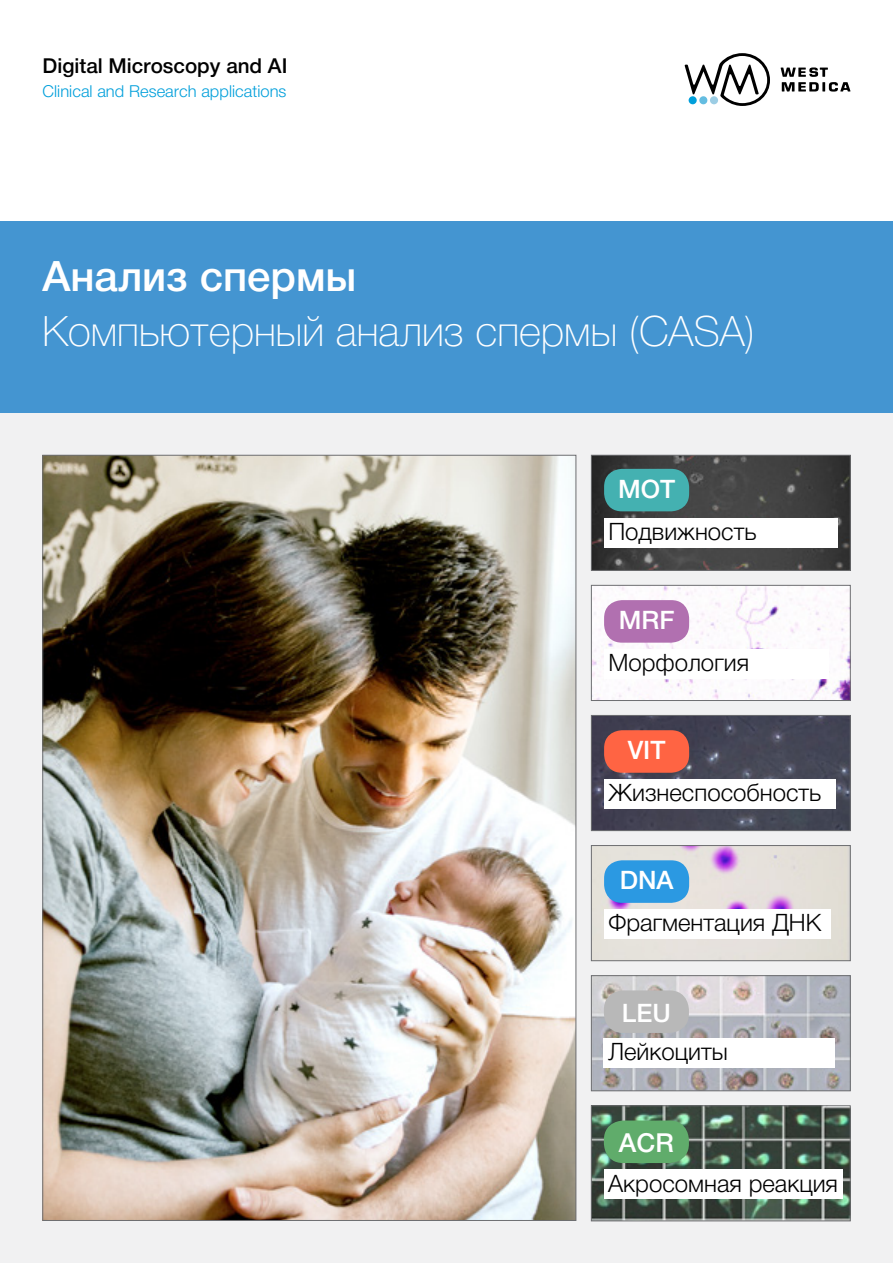
<style>
.page{position:relative;width:893px;height:1263px;background:#fff}
.page>*{position:absolute;margin:0;border:0;box-sizing:border-box;transform-origin:0 0}
.t1{font:100 42px "Helvetica Neue LTCYR";color:#fff}
.t2{font:500 42px "Helvetica Neue LTCYR";color:#fff}
.t3{font:500 26.25px "Helvetica Neue LTCYR";color:#fff}
.t4{font:500 25.5px "Helvetica Neue LTCYR";color:#fff}
.t5{font:300 24px "Helvetica Neue LTCYR";color:#000}
.t6{font:500 20.7px "Helvetica Neue LTCYR";color:#000}
.t7{font:300 16.5px "Helvetica Neue LTCYR";letter-spacing:.005em;color:#009fdb}
</style>
<div class="page">
<div style="left:0;top:411px;width:893px;height:852px;background:#f1f1f2"></div>
<img style="left:593px;top:977px;width:255px;height:112px">
<div style="left:591px;top:975px;width:259px;height:116px;border:1px solid #6d6e71"></div>
<img style="left:593px;top:1107px;width:255px;height:112px">
<div style="left:591px;top:1105px;width:259px;height:116px;border:1px solid #6d6e71"></div>
<img style="left:593px;top:847px;width:255px;height:112px">
<div style="left:591px;top:845px;width:259px;height:116px;border:1px solid #6d6e71"></div>
<img style="left:593px;top:717px;width:255px;height:112px">
<div style="left:591px;top:715px;width:259px;height:116px;border:1px solid #6d6e71"></div>
<img style="left:593px;top:587px;width:255px;height:112px">
<div style="left:591px;top:585px;width:259px;height:116px;border:1px solid #6d6e71"></div>
<img style="left:593px;top:457px;width:255px;height:112px">
<div style="left:591px;top:455px;width:259px;height:116px;border:1px solid #6d6e71"></div>
<div style="left:0;top:221px;width:893px;height:191px;background:#4495d1"></div>
<svg style="left:685px;top:53px;width:85px;height:53px"></svg>
<div style="left:710px;top:96px;width:8px;height:8px;background:#9ccde4;border-radius:50%"></div>
<div style="left:699px;top:96px;width:8px;height:8px;background:#64bde1;border-radius:50%"></div>
<div style="left:689px;top:96px;width:8px;height:8px;background:#009fdb;border-radius:50%"></div>
<svg style="left:781px;top:67px;width:69px;height:25px"></svg>
<img style="left:45px;top:457px;width:529px;height:762px">
<div style="left:604px;top:730px;width:85px;height:43px;background:#ff6443;border-radius:18px"></div>
<div style="left:604px;top:860px;width:85px;height:43px;background:#2b99e2;border-radius:18px"></div>
<div style="left:604px;top:600px;width:85px;height:43px;background:#b170b0;border-radius:18px"></div>
<div style="left:604px;top:469px;width:85px;height:42px;background:#44b1b1;border-radius:18px"></div>
<div style="left:604px;top:990px;width:85px;height:43px;background:#b8b8b8;border-radius:20px"></div>
<div style="left:604px;top:1120px;width:85px;height:43px;background:#60ac6b;border-radius:20px"></div>
<div style="left:604px;top:518px;width:233px;height:29px;background:#fff"></div>
<div style="left:604px;top:1038px;width:231px;height:30px;background:#fff"></div>
<div style="left:604px;top:779px;width:231px;height:30px;background:#fff"></div>
<div style="left:604px;top:1169px;width:239px;height:30px;background:#fff"></div>
<div style="left:604px;top:909px;width:226px;height:30px;background:#fff"></div>
<div style="left:604px;top:649px;width:225px;height:30px;background:#fff"></div>
<p class="t6" style="left:43px;top:55px;width:246px">Digital Microscopy and AI</p>
<p class="t7" style="left:43px;top:82px;width:246px">Clinical and Research applications</p>
<h1 class="t2" style="left:43px;top:254px;width:315px">Анализ спермы</h1>
<h1 class="t1" style="left:43px;top:307px;width:714px">Компьютерный анализ спермы (CASA)</h1>
<p class="t4" style="left:618px;top:475px;width:59px">MOT</p>
<p class="t5" style="left:608px;top:518px;width:150px">Подвижность</p>
<p class="t4" style="left:619px;top:606px;width:57px">MRF</p>
<p class="t5" style="left:608px;top:649px;width:142px">Морфология</p>
<p class="t4" style="left:628px;top:736px;width:39px">VIT</p>
<p class="t5" style="left:608px;top:780px;width:214px">Жизнеспособность</p>
<p class="t4" style="left:620px;top:866px;width:55px">DNA</p>
<p class="t5" style="left:608px;top:910px;width:214px">Фрагментация ДНК</p>
<p class="t4" style="left:622px;top:999px;width:51px">LEU</p>
<p class="t5" style="left:608px;top:1039px;width:121px">Лейкоциты</p>
<p class="t3" style="left:619px;top:1128px;width:56px">ACR</p>
<p class="t5" style="left:608px;top:1170px;width:231px">Акросомная реакция</p>
</div>
